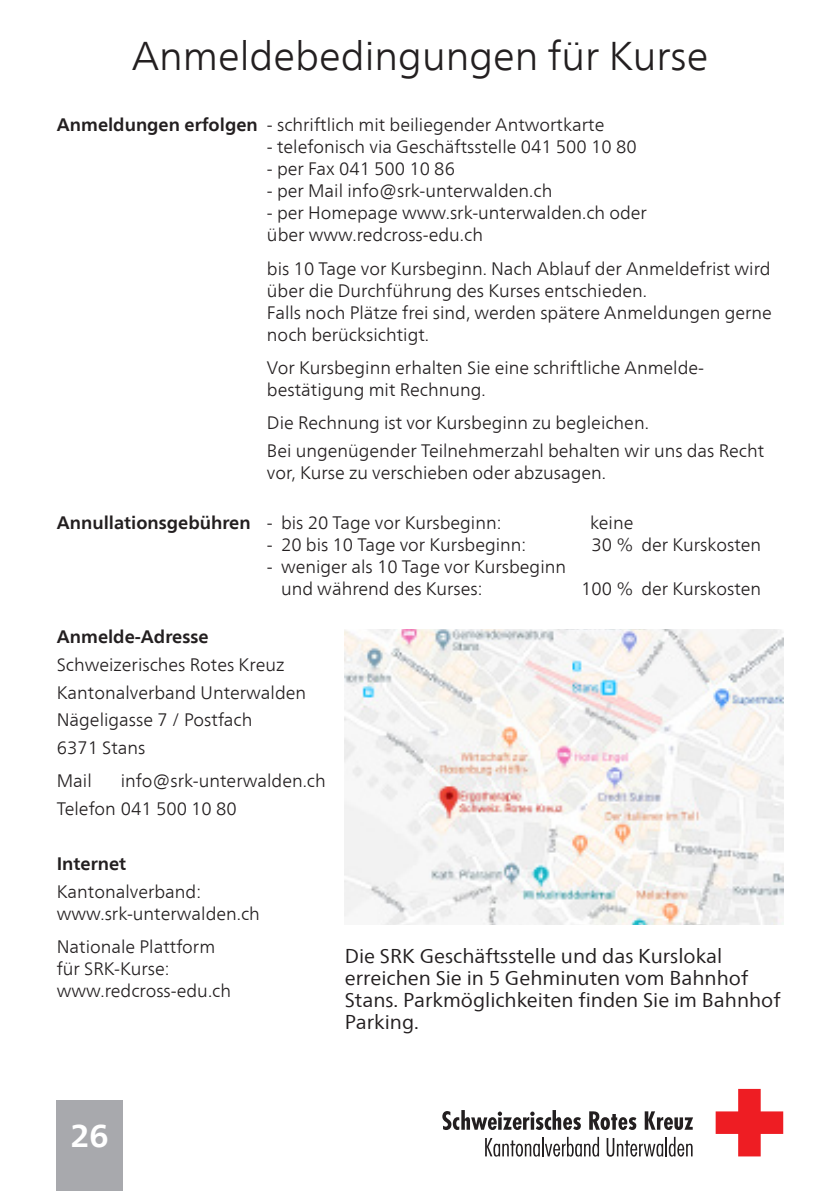
<style>
.page{position:relative;width:840px;height:1191px;background:#fff}
.page>*{position:absolute;margin:0;border:0;box-sizing:border-box;transform-origin:0 0}
._03-HT{font:300 40px "Frutiger Neue LT Com";color:#231f20}
.t1{font:700 32px "Frutiger Neue LT Com";color:#fff}
.t2{font:20px/22px "Frutiger Neue LT Com";color:#231f20}
.Einzug{font:300 18px/22px "Frutiger Neue LT Com";color:#231f20}
.Einleitung_fett{font:700 18px "Frutiger Neue LT Com";color:#231f20}
.s1{font-weight:700}
</style>
<div class="page">
<svg style="left:715px;top:1089px;width:67px;height:67px"></svg>
<svg style="left:442px;top:1110px;width:138px;height:20px"></svg>
<svg style="left:589px;top:1111px;width:47px;height:19px"></svg>
<svg style="left:644px;top:1111px;width:48px;height:19px"></svg>
<svg style="left:485px;top:1136px;width:113px;height:20px"></svg>
<svg style="left:606px;top:1136px;width:86px;height:20px"></svg>
<div style="left:56px;top:1100px;width:67px;height:91px;background:#a8a9ad"></div>
<img style="left:344px;top:629px;width:438px;height:295px">
<p class="_03-HT" style="left:132px;top:32px;width:577px">Anmeldebedingungen für Kurse</p>
<p class="Einzug" style="left:57px;top:114px;width:549px"><span class="s1">Anmeldungen erfolgen</span> - schriftlich mit beiliegender Antwortkarte</p>
<p class="Einzug" style="left:267px;top:136px;width:371px">- telefonisch via Geschäftsstelle 041 500 10 80</p>
<p class="Einzug" style="left:267px;top:158px;width:189px">- per Fax 041 500 10 86</p>
<p class="Einzug" style="left:267px;top:180px;width:287px">- per Mail info@srk-unterwalden.ch</p>
<p class="Einzug" style="left:267px;top:202px;width:381px">- per Homepage www.srk-unterwalden.ch oder</p>
<p class="Einzug" style="left:267px;top:224px;width:217px">über www.redcross-edu.ch</p>
<p class="Einzug" style="left:267px;top:257px;width:506px">bis 10 Tage vor Kursbeginn. Nach Ablauf der Anmeldefrist wird über die Durchführung des Kurses entschieden.<br>Falls noch Plätze frei sind, werden spätere Anmeldungen gerne noch berücksichtigt.</p>
<p class="Einzug" style="left:267px;top:356px;width:437px">Vor Kursbeginn erhalten Sie eine schriftliche Anmelde&shy;bestätigung mit Rechnung.</p>
<p class="Einzug" style="left:267px;top:412px;width:383px">Die Rechnung ist vor Kursbeginn zu begleichen.</p>
<p class="Einzug" style="left:267px;top:439px;width:498px">Bei ungenügender Teilnehmerzahl behalten wir uns das Recht vor, Kurse zu verschieben oder abzusagen.</p>
<p class="Einzug" style="left:57px;top:511px;width:446px"><span class="s1">Annullationsgebühren</span> - bis 20 Tage vor Kursbeginn:</p>
<p class="Einzug" style="left:589px;top:511px;width:45px">keine</p>
<p class="Einzug" style="left:267px;top:533px;width:261px">- 20 bis 10 Tage vor Kursbeginn:</p>
<p class="Einzug" style="left:591px;top:533px;width:171px">30 % der Kurskosten</p>
<p class="Einzug" style="left:281px;top:555px;width:286px;text-indent:-14px">- weniger als 10 Tage vor Kursbeginn und während des Kurses:</p>
<p class="Einzug" style="left:581px;top:577px;width:181px">100 % der Kurskosten</p>
<p class="Einleitung_fett" style="left:57px;top:626px;width:153px">Anmelde-Adresse</p>
<p class="Einzug" style="left:57px;top:653px;width:229px">Schweizerisches Rotes Kreuz</p>
<p class="Einzug" style="left:57px;top:681px;width:251px">Kantonalverband Unterwalden</p>
<p class="Einzug" style="left:57px;top:709px;width:197px">Nägeligasse 7 / Postfach</p>
<p class="Einzug" style="left:57px;top:736px;width:90px">6371 Stans</p>
<p class="Einzug" style="left:57px;top:770px;width:36px">Mail</p>
<p class="Einzug" style="left:121px;top:770px;width:206px">info@srk-unterwalden.ch</p>
<p class="Einzug" style="left:57px;top:797px;width:181px">Telefon 041 500 10 80</p>
<p class="Einleitung_fett" style="left:57px;top:853px;width:71px">Internet</p>
<p class="Einzug" style="left:57px;top:880px;width:204px">Kantonalverband: www.srk-unterwalden.ch</p>
<p class="Einzug" style="left:57px;top:936px;width:176px">Nationale Plattform für SRK-Kurse: www.redcross-edu.ch</p>
<p class="t2" style="left:344px;top:945px;width:437px">Die SRK Geschäftsstelle und das Kurslokal erreichen Sie in 5 Gehminuten vom Bahnhof Stans. Parkmöglichkeiten finden Sie im Bahnhof Parking.</p>
<h2 class="t1" style="left:70px;top:1117px;width:40px">26</h2>
</div>
